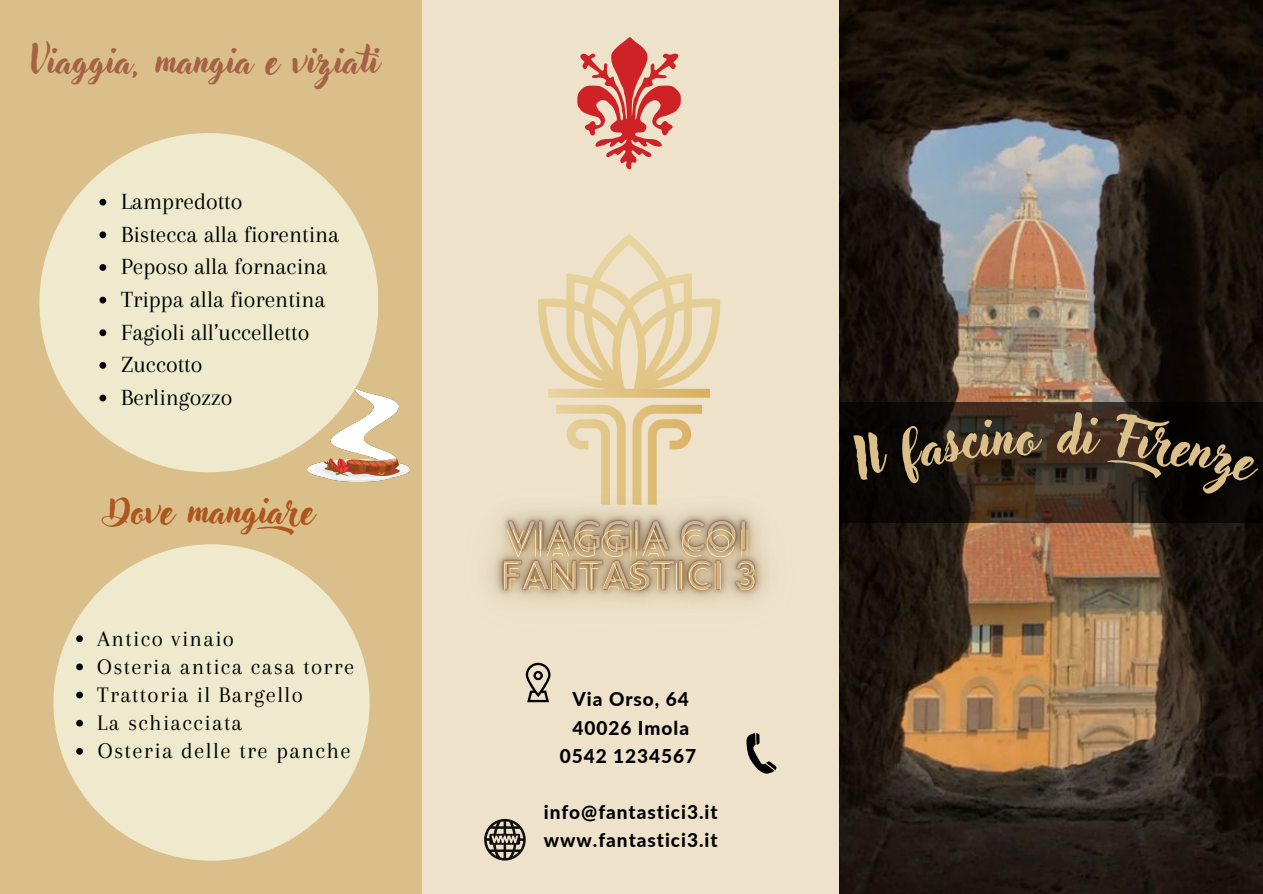
<style>
.page{position:relative;width:1263px;height:894px;background:#fff}
.page>*{position:absolute;margin:0;border:0;box-sizing:border-box;transform-origin:0 0}
.t1{font:37.65px "Adlery Pro Swash";color:#a56244}
.t2{font:37.65px "Adlery Pro Swash";color:#ad561e}
.t3{font:24px/32.5px "Arapey";color:#000}
.t4{font:23.25px "Arapey";letter-spacing:.06em;color:#000}
.t5{font:22.95px/28px "Arapey";letter-spacing:.06em;color:#000}
.t6{font:800 19.05px/28px "Lato";letter-spacing:.05em;color:#000;text-align:center}
</style>
<div class="page">
<div style="left:419px;top:0;width:420px;height:893px;background:#eee2cb"></div>
<div style="left:0;top:0;width:422px;height:893px;background:#dbbf8b"></div>
<div style="left:53px;top:544px;width:317px;height:316px;background:#efe9ce;border-radius:50%"></div>
<img style="left:839px;top:0;width:424px;height:893px">
<svg style="left:989px;top:395px;width:56px;height:3px"></svg>
<svg style="left:484px;top:818px;width:42px;height:42px"></svg>
<svg style="left:746px;top:733px;width:31px;height:41px"></svg>
<svg style="left:527px;top:685px;width:22px;height:17px"></svg>
<svg style="left:844px;top:403px;width:418px;height:119px;background:#221811"></svg>
<div style="left:39px;top:133px;width:339px;height:339px;background:#efe9ce;border-radius:50%"></div>
<img style="left:307px;top:385px;width:103px;height:96px">
<svg style="left:538px;top:234px;width:182px;height:148px"></svg>
<svg style="left:577px;top:37px;width:104px;height:133px"></svg>
<svg style="left:99px;top:199px;width:7px;height:6px"></svg>
<svg style="left:99px;top:231px;width:7px;height:7px"></svg>
<svg style="left:99px;top:264px;width:7px;height:7px"></svg>
<svg style="left:99px;top:296px;width:7px;height:7px"></svg>
<svg style="left:99px;top:329px;width:7px;height:7px"></svg>
<svg style="left:99px;top:362px;width:7px;height:6px"></svg>
<svg style="left:99px;top:394px;width:7px;height:7px"></svg>
<img style="left:489px;top:382px;width:355px;height:303px">
<svg style="left:76px;top:635px;width:7px;height:7px"></svg>
<svg style="left:76px;top:663px;width:7px;height:7px"></svg>
<svg style="left:76px;top:691px;width:7px;height:7px"></svg>
<svg style="left:76px;top:719px;width:7px;height:7px"></svg>
<svg style="left:76px;top:748px;width:7px;height:6px"></svg>
<div style="left:849px;top:428px;width:42px;height:52px;background:#090705"></div>
<svg style="left:897px;top:418px;width:146px;height:66px;background:#2a2017"></svg>
<svg style="left:1057px;top:411px;width:204px;height:88px;background:#201812"></svg>
<h1 class="t1" style="left:31px;top:42px;width:349px">Viaggia, mangia e viziati</h1>
<p class="t3" style="left:121px;top:185px;width:220px">Lampredotto<br>Bistecca alla fiorentina<br>Peposo alla fornacina<br>Trippa alla fiorentina<br>Fagioli all’uccelletto<br>Zuccotto<br>Berlingozzo</p>
<h1 class="t2" style="left:108px;top:493px;width:225px">Dove mangiare</h1>
<p class="t5" style="left:97px;top:624px;width:259px">Antico vinaio<br>Osteria antica casa torre<br>Trattoria il Bargello<br>La schiacciata</p>
<p class="t4" style="left:98px;top:737px;width:254px">Osteria delle tre panche</p>
<p class="t6" style="left:560px;top:684px;width:138px">Via Orso, 64<br>40026 Imola<br>0542 1234567</p>
<p class="t6" style="left:544px;top:797px;width:175px;text-align:left">info@fantastici3.it www.fantastici3.it</p>
</div>
